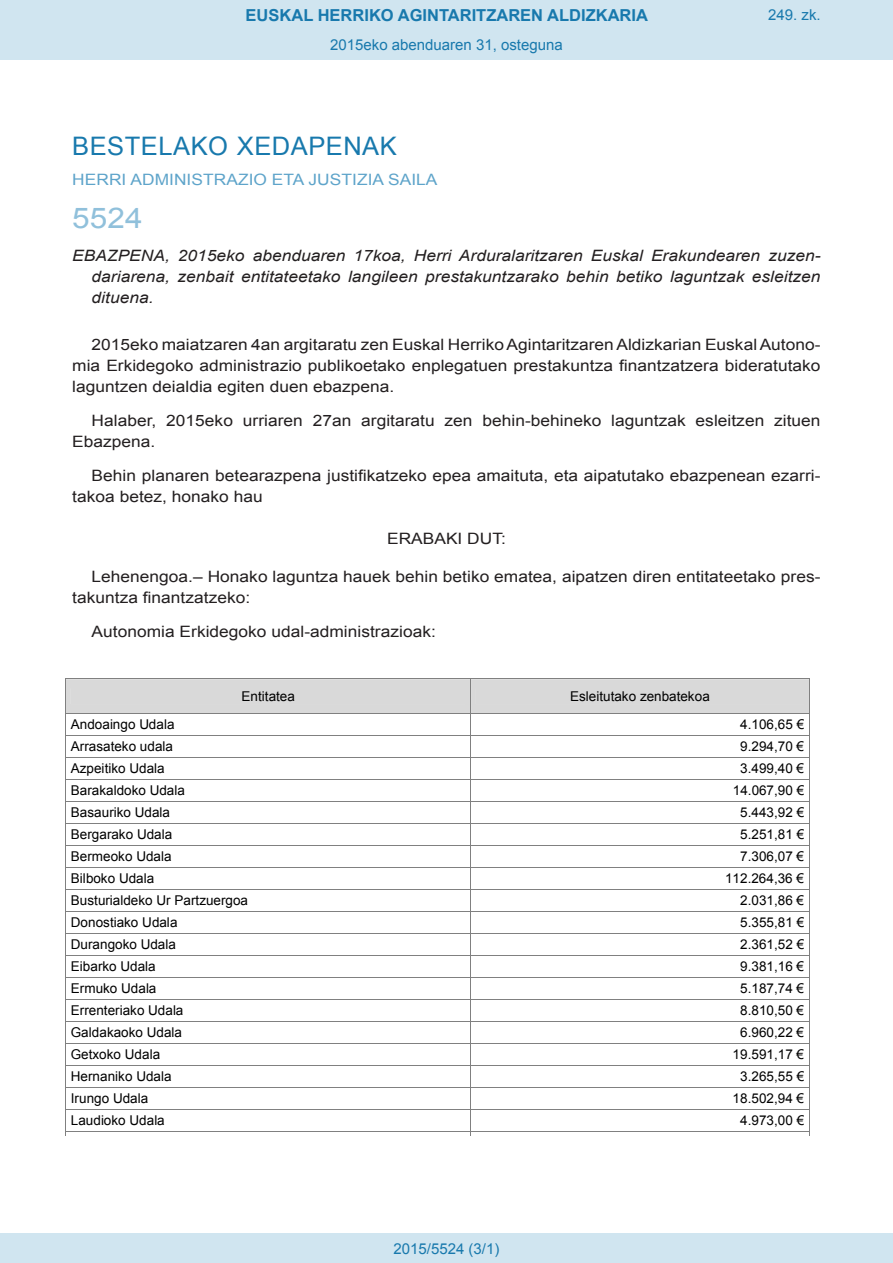
<style>
.page{position:relative;width:893px;height:1263px;background:#fff}
.page>*{position:absolute;margin:0;border:0;box-sizing:border-box;transform-origin:0 0}
.BOPVOrden{font:28.5px "Arial";color:#90c0db;scale:1.11 1}
.BOPVSeccion{font:25.5px "Arial";letter-spacing:.02em;color:#1879ad}
.t1{font:700 16.5px "Arial";color:#1879ad}
.BOPVDetalle{font:15.6px/21px "Arial";color:#231f20;scale:1.11 1}
.BOPVTitulo{font:italic 15.6px/21px "Arial";color:#231f20;text-align:justify;scale:1.11 1}
.BOPVOrganismo{font:15.6px "Arial";letter-spacing:.005em;color:#5ea4ca;scale:1.11 1}
.BOPVClave{font:15.6px "Arial";color:#231f20;scale:1.11 1}
.Paginacion_Centro{font:15px "Arial";color:#1879ad}
.t2{font:13.5px "Arial";letter-spacing:.005em;color:#000}
</style>
<div class="page">
<div style="left:0;top:0;width:893px;height:60px;background:#d0e5f0"></div>
<div style="left:0;top:1233px;width:893px;height:30px;background:#d0e5f0"></div>
<svg style="left:65px;top:678px;width:745px;height:458px"></svg>
<p class="t1" style="left:246px;top:4px;width:404px">EUSKAL HERRIKO AGINTARITZAREN ALDIZKARIA</p>
<p class="Paginacion_Centro" style="left:330px;top:35px;width:234px">2015eko abenduaren 31, osteguna</p>
<p class="Paginacion_Centro" style="left:768px;top:5px;width:54px">249. zk.</p>
<p class="BOPVSeccion" style="left:72px;top:129px;width:326px">BESTELAKO XEDAPENAK</p>
<p class="BOPVOrganismo" style="left:72px;top:169px;width:331px">HERRI ADMINISTRAZIO ETA JUSTIZIA SAILA</p>
<p class="BOPVOrden" style="left:72px;top:199px;width:65px">5524</p>
<p class="BOPVTitulo" style="left:92px;top:246px;width:658px;text-indent:-19px">EBAZPENA, 2015eko abenduaren 17koa, Herri Arduralaritzaren Euskal Erakundearen zuzen&shy;dariarena, zenbait entitateetako langileen prestakuntzarako behin betiko laguntzak esleitzen dituena.</p>
<p class="BOPVDetalle" style="left:72px;top:334px;width:676px;text-align:justify;text-indent:19px">2015eko maiatzaren 4an argitaratu zen Euskal Herriko Agintaritzaren Aldizkarian Euskal Autono&shy;mia Erkidegoko administrazio publikoetako enplegatuen prestakuntza finantzatzera bideratutako laguntzen deialdia egiten duen ebazpena.</p>
<p class="BOPVDetalle" style="left:72px;top:410px;width:676px;text-indent:19px">Halaber, 2015eko urriaren 27an argitaratu zen behin-behineko laguntzak esleitzen zituen<br>Ebazpena.</p>
<p class="BOPVDetalle" style="left:72px;top:465px;width:676px;text-indent:19px">Behin planaren betearazpena justifikatzeko epea amaituta, eta aipatutako ebazpenean ezarri&shy;takoa betez, honako hau</p>
<p class="BOPVClave" style="left:387px;top:528px;width:109px">ERABAKI DUT:</p>
<p class="BOPVDetalle" style="left:72px;top:566px;width:676px;text-indent:19px">Lehenengoa.– Honako laguntza hauek behin betiko ematea, aipatzen diren entitateetako pres&shy;takuntza finantzatzeko:</p>
<p class="BOPVDetalle" style="left:92px;top:621px;width:312px">Autonomia Erkidegoko udal-administrazioak:</p>
<p class="t2" style="left:242px;top:687px;width:55px">Entitatea</p>
<p class="t2" style="left:570px;top:687px;width:141px">Esleitutako zenbatekoa</p>
<p class="t2" style="left:71px;top:716px;width:105px">Andoaingo Udala</p>
<p class="t2" style="left:740px;top:716px;width:65px">4.106,65 €</p>
<p class="t2" style="left:71px;top:738px;width:104px">Arrasateko udala</p>
<p class="t2" style="left:740px;top:738px;width:65px">9.294,70 €</p>
<p class="t2" style="left:71px;top:760px;width:95px">Azpeitiko Udala</p>
<p class="t2" style="left:740px;top:760px;width:65px">3.499,40 €</p>
<p class="t2" style="left:71px;top:782px;width:116px">Barakaldoko Udala</p>
<p class="t2" style="left:733px;top:782px;width:73px">14.067,90 €</p>
<p class="t2" style="left:71px;top:804px;width:101px">Basauriko Udala</p>
<p class="t2" style="left:740px;top:804px;width:65px">5.443,92 €</p>
<p class="t2" style="left:71px;top:826px;width:103px">Bergarako Udala</p>
<p class="t2" style="left:740px;top:826px;width:65px">5.251,81 €</p>
<p class="t2" style="left:71px;top:848px;width:102px">Bermeoko Udala</p>
<p class="t2" style="left:740px;top:848px;width:65px">7.306,07 €</p>
<p class="t2" style="left:71px;top:870px;width:85px">Bilboko Udala</p>
<p class="t2" style="left:725px;top:870px;width:80px">112.264,36 €</p>
<p class="t2" style="left:71px;top:892px;width:179px">Busturialdeko Ur Partzuergoa</p>
<p class="t2" style="left:740px;top:892px;width:65px">2.031,86 €</p>
<p class="t2" style="left:71px;top:914px;width:108px">Donostiako Udala</p>
<p class="t2" style="left:740px;top:914px;width:65px">5.355,81 €</p>
<p class="t2" style="left:71px;top:936px;width:107px">Durangoko Udala</p>
<p class="t2" style="left:740px;top:936px;width:65px">2.361,52 €</p>
<p class="t2" style="left:71px;top:957px;width:86px">Eibarko Udala</p>
<p class="t2" style="left:740px;top:957px;width:65px">9.381,16 €</p>
<p class="t2" style="left:71px;top:979px;width:87px">Ermuko Udala</p>
<p class="t2" style="left:740px;top:979px;width:65px">5.187,74 €</p>
<p class="t2" style="left:71px;top:1001px;width:114px">Errenteriako Udala</p>
<p class="t2" style="left:740px;top:1001px;width:65px">8.810,50 €</p>
<p class="t2" style="left:71px;top:1023px;width:113px">Galdakaoko Udala</p>
<p class="t2" style="left:740px;top:1023px;width:65px">6.960,22 €</p>
<p class="t2" style="left:71px;top:1045px;width:91px">Getxoko Udala</p>
<p class="t2" style="left:733px;top:1045px;width:73px">19.591,17 €</p>
<p class="t2" style="left:71px;top:1067px;width:102px">Hernaniko Udala</p>
<p class="t2" style="left:740px;top:1067px;width:65px">3.265,55 €</p>
<p class="t2" style="left:71px;top:1089px;width:79px">Irungo Udala</p>
<p class="t2" style="left:733px;top:1089px;width:73px">18.502,94 €</p>
<p class="t2" style="left:71px;top:1111px;width:95px">Laudioko Udala</p>
<p class="t2" style="left:740px;top:1111px;width:65px">4.973,00 €</p>
<p class="Paginacion_Centro" style="left:393px;top:1238px;width:107px">2015/5524 (3/1)</p>
</div>
